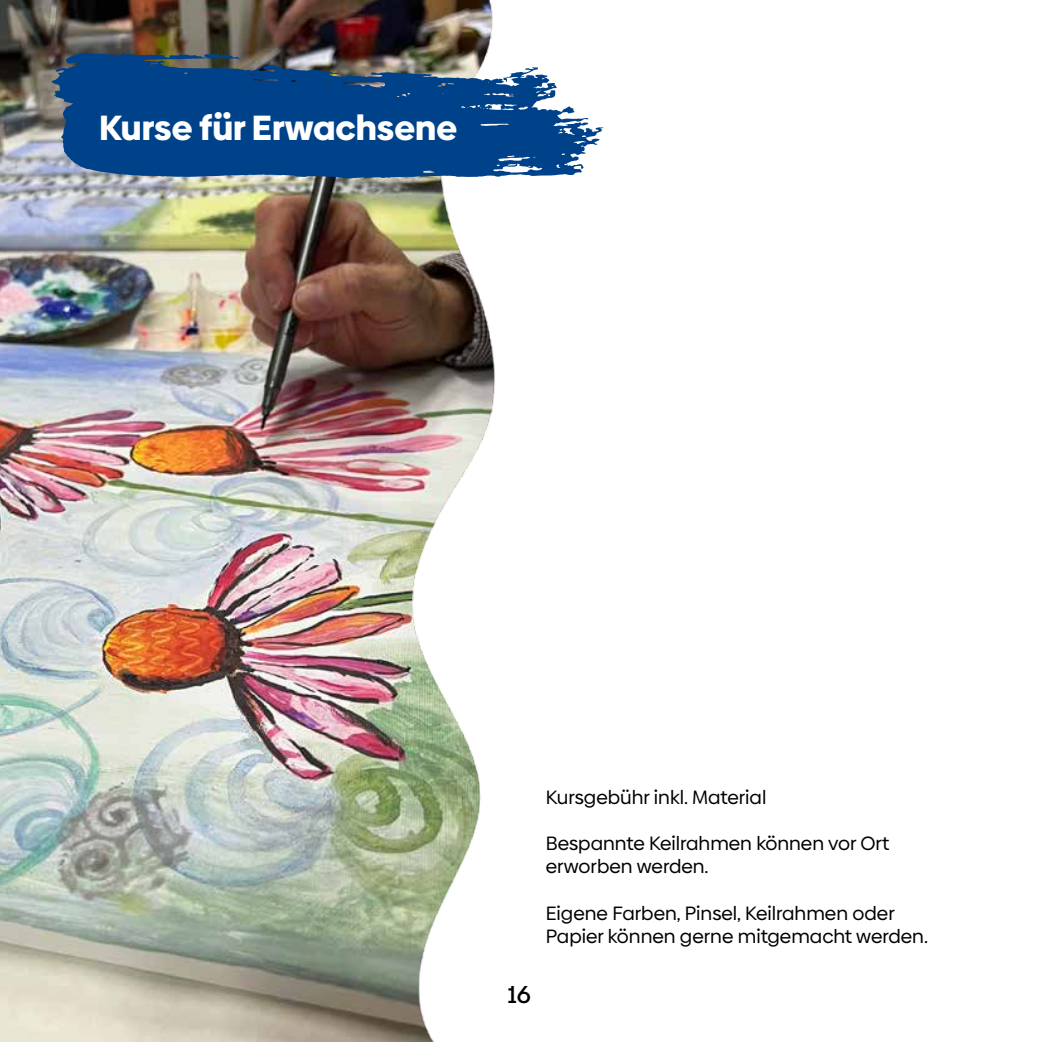
<style>
.page{position:relative;width:1042px;height:1042px;background:#fff}
.page>*{position:absolute;margin:0;border:0;box-sizing:border-box;transform-origin:0 0}
.t1{font:900 35px "Biennale";color:#fff}
.t2{font:500 24.5px "Biennale";color:#000}
.t3{font:19.25px/23.1px "Biennale";color:#000}
</style>
<div class="page">
<img style="left:0;top:0;width:412px;height:1042px">
<img style="left:412px;top:0;width:83px;height:1042px">
<svg style="left:51px;top:53px;width:552px;height:126px;fill:#004289"></svg>
<h1 class="t1" style="left:99px;top:105px;width:359px">Kurse für Erwachsene</h1>
<p class="t2" style="left:507px;top:979px;width:25px">16</p>
<p class="t3" style="left:546px;top:786px;width:222px">Kursgebühr inkl. Material</p>
<p class="t3" style="left:546px;top:832px;width:345px">Bespannte Keilrahmen können vor Ort erworben werden.</p>
<p class="t3" style="left:546px;top:901px;width:384px">Eigene Farben, Pinsel, Keilrahmen oder<br>Papier können gerne mitgemacht werden.</p>
</div>
